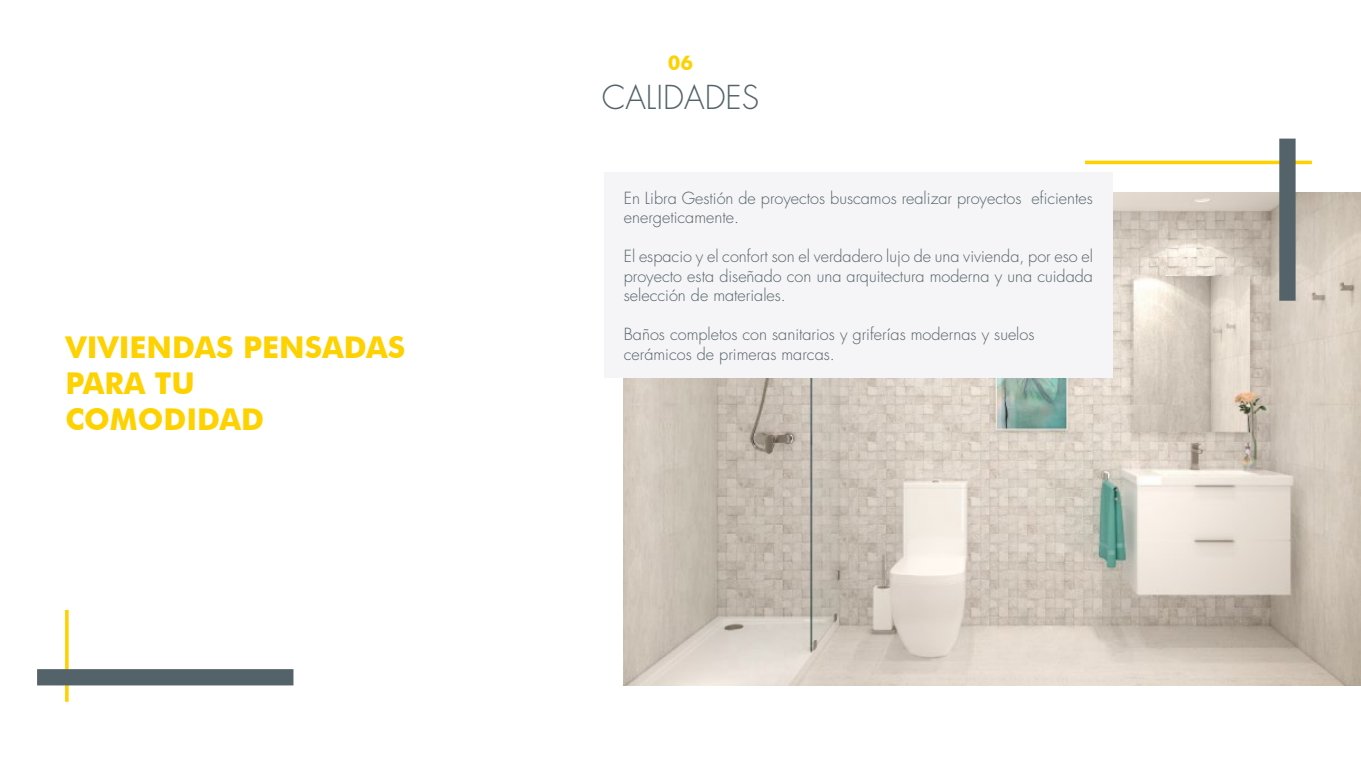
<style>
.page{position:relative;width:1361px;height:766px;background:#fff}
.page>*{position:absolute;margin:0;border:0;box-sizing:border-box;transform-origin:0 0}
.t1{font:300 32.1px "Futura Std";color:#536369}
.t2{font:700 30px/36px "Futura BT";color:#fdd200}
.t3{font:700 20.4px "Futura BT";color:#fdd200}
.t4{font:300 16.2px/19.5px "Futura Std";color:#536369}
</style>
<div class="page">
<svg style="left:65px;top:609px;width:4px;height:92px"></svg>
<div style="left:37px;top:669px;width:256px;height:16px;background:#536369"></div>
<img style="left:624px;top:193px;width:737px;height:492px">
<hr style="left:1085px;top:161px;width:227px;height:3px;background:#fdd200">
<div style="left:1279px;top:138px;width:16px;height:162px;background:#536369"></div>
<div style="left:604px;top:172px;width:509px;height:206px;background:#f5f4f6"></div>
<h2 class="t2" style="left:65px;top:329px;width:341px">VIVIENDAS PENSADAS<br>PARA TU<br>COMODIDAD</h2>
<p class="t3" style="left:668px;top:50px;width:27px">06</p>
<h1 class="t1" style="left:602px;top:77px;width:159px">CALIDADES</h1>
<p class="t4" style="left:624px;top:188px;width:471px">En Libra Gestión de proyectos buscamos realizar proyectos eficientes energeticamente.</p>
<p class="t4" style="left:624px;top:247px;width:471px;text-align:justify">El espacio y el confort son el verdadero lujo de una vivienda, por eso el proyecto esta diseñado con una arquitectura moderna y una cuidada selección de materiales.</p>
<p class="t4" style="left:624px;top:325px;width:412px">Baños completos con sanitarios y griferías modernas y suelos cerámicos de primeras marcas.</p>
</div>
